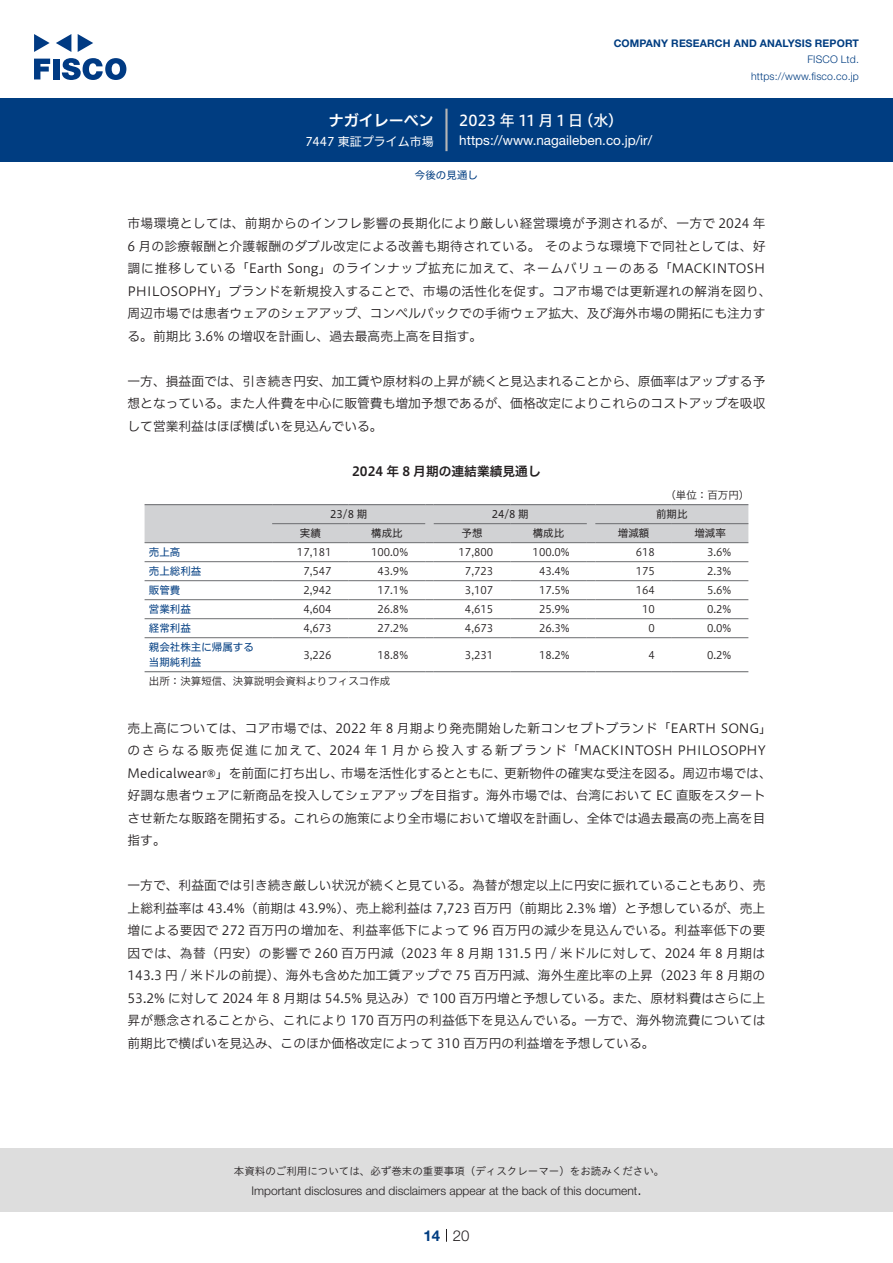
<style>
.page{position:relative;width:893px;height:1263px;background:#fff}
.page>*{position:absolute;margin:0;border:0;box-sizing:border-box;transform-origin:0 0}
.t1{font:15px "Hiragino UD Sans F Std N W5";letter-spacing:.175em;color:#fff}
.t2{font:15px "Hiragino UD Sans F Std N W6";color:#fff}
.t3{font:300 15px "Helvetica Neue LT Std";color:#231f20}
.t4{font:700 15px "Helvetica Neue LT Std";color:#003d81}
.t5{font:13.5px "Helvetica Neue LT Std";color:#fff}
.t6{font:12.75px/22.5px "Hiragino UD Sans F Std N W3";color:#231f20}
.t7{font:12.75px "Hiragino UD Sans F Std N W3";letter-spacing:.025em;color:#231f20}
.t8{font:12.75px "Hiragino UD Sans F Std N W3";letter-spacing:.155em;color:#231f20}
.t9{font:12.75px "Hiragino UD Sans F Std N W6";color:#231f20}
.t10{font:300 12px "Helvetica Neue LT Std";color:#231f20}
.t11{font:12px "Hiragino UD Sans F Std N W4";color:#fff}
.t12{font:10.5px "Hiragino UD Sans F Std N W3";color:#231f20}
.t13{font:10.5px "Hiragino UD Sans Std W3";color:#231f20}
.t14{font:10.5px/19px "Hiragino UD Sans F Std N W4";color:#003d81}
.t15{font:700 10.5px "Helvetica Neue LT Std";letter-spacing:.015em;color:#003d81}
.t16{font:300 10.5px/16.5px "Helvetica Neue LT Std";letter-spacing:.015em;color:#003d81;text-align:right}
.t17{font:10.5px "Hiragino UD Sans F Std N W4";color:#231f20}
</style>
<div class="page">
<div style="left:0;top:1148px;width:893px;height:64px;background:#ddd"></div>
<svg style="left:34px;top:59px;width:16px;height:20px"></svg>
<div style="left:53px;top:59px;width:6px;height:20px;background:#003a83"></div>
<svg style="left:62px;top:58px;width:64px;height:22px"></svg>
<svg style="left:34px;top:34px;width:16px;height:18px"></svg>
<svg style="left:78px;top:34px;width:15px;height:18px"></svg>
<svg style="left:56px;top:34px;width:15px;height:18px"></svg>
<div style="left:0;top:98px;width:893px;height:64px;background:#003d81"></div>
<hr style="left:445px;top:109px;width:3px;height:42px;background:#b5b5b6">
<svg style="left:446px;top:1229px;width:1px;height:13px"></svg>
<hr style="left:145px;top:561px;width:127px;height:1px;background:#6c6d70">
<hr style="left:272px;top:561px;width:77px;height:1px;background:#6c6d70">
<hr style="left:349px;top:561px;width:76px;height:1px;background:#6c6d70">
<hr style="left:434px;top:561px;width:76px;height:1px;background:#6c6d70">
<hr style="left:510px;top:561px;width:77px;height:1px;background:#6c6d70">
<hr style="left:595px;top:561px;width:77px;height:1px;background:#6c6d70">
<hr style="left:672px;top:561px;width:76px;height:1px;background:#6c6d70">
<hr style="left:145px;top:580px;width:127px;height:1px;background:#6c6d70">
<hr style="left:272px;top:580px;width:77px;height:1px;background:#6c6d70">
<hr style="left:349px;top:580px;width:76px;height:1px;background:#6c6d70">
<hr style="left:434px;top:580px;width:76px;height:1px;background:#6c6d70">
<hr style="left:510px;top:580px;width:77px;height:1px;background:#6c6d70">
<hr style="left:595px;top:580px;width:77px;height:1px;background:#6c6d70">
<hr style="left:672px;top:580px;width:76px;height:1px;background:#6c6d70">
<hr style="left:145px;top:599px;width:127px;height:1px;background:#6c6d70">
<hr style="left:272px;top:599px;width:77px;height:1px;background:#6c6d70">
<hr style="left:349px;top:599px;width:76px;height:1px;background:#6c6d70">
<hr style="left:434px;top:599px;width:76px;height:1px;background:#6c6d70">
<hr style="left:510px;top:599px;width:77px;height:1px;background:#6c6d70">
<hr style="left:595px;top:599px;width:77px;height:1px;background:#6c6d70">
<hr style="left:672px;top:599px;width:76px;height:1px;background:#6c6d70">
<hr style="left:145px;top:618px;width:127px;height:1px;background:#6c6d70">
<hr style="left:272px;top:618px;width:77px;height:1px;background:#6c6d70">
<hr style="left:349px;top:618px;width:76px;height:1px;background:#6c6d70">
<hr style="left:434px;top:618px;width:76px;height:1px;background:#6c6d70">
<hr style="left:510px;top:618px;width:77px;height:1px;background:#6c6d70">
<hr style="left:595px;top:618px;width:77px;height:1px;background:#6c6d70">
<hr style="left:672px;top:618px;width:76px;height:1px;background:#6c6d70">
<hr style="left:145px;top:637px;width:127px;height:1px;background:#6c6d70">
<hr style="left:272px;top:637px;width:77px;height:1px;background:#6c6d70">
<hr style="left:349px;top:637px;width:76px;height:1px;background:#6c6d70">
<hr style="left:434px;top:637px;width:76px;height:1px;background:#6c6d70">
<hr style="left:510px;top:637px;width:77px;height:1px;background:#6c6d70">
<hr style="left:595px;top:637px;width:77px;height:1px;background:#6c6d70">
<hr style="left:672px;top:637px;width:76px;height:1px;background:#6c6d70">
<svg style="left:145px;top:504px;width:603px;height:39px;background:#cacbcd"></svg>
<hr style="left:595px;top:504px;width:77px;height:1px;background:#6c6d70">
<hr style="left:672px;top:504px;width:76px;height:1px;background:#6c6d70">
<hr style="left:145px;top:671px;width:127px;height:1px;background:#6c6d70">
<hr style="left:272px;top:671px;width:77px;height:1px;background:#6c6d70">
<hr style="left:349px;top:671px;width:76px;height:1px;background:#6c6d70">
<hr style="left:434px;top:671px;width:76px;height:1px;background:#6c6d70">
<hr style="left:510px;top:671px;width:77px;height:1px;background:#6c6d70">
<hr style="left:595px;top:671px;width:77px;height:1px;background:#6c6d70">
<hr style="left:672px;top:671px;width:76px;height:1px;background:#6c6d70">
<p class="t2" style="left:329px;top:109px;width:107px">ナガイレーベン</p>
<p class="t11" style="left:305px;top:132px;width:130px">7447 東証プライム市場</p>
<p class="t15" style="left:614px;top:37px;width:247px">COMPANY RESEARCH AND ANALYSIS REPORT</p>
<p class="t16" style="left:751px;top:51px;width:109px">FISCO Ltd. https://www.fisco.co j p.</p>
<p class="t1" style="left:459px;top:109px;width:126px">2023年11月1日</p>
<p class="t1" style="left:578px;top:109px;width:46px">（水(</p>
<p class="t5" style="left:459px;top:132px;width:194px">https://www.nagaileben. c o j p. /i r/</p>
<p class="t14" style="left:415px;top:165px;width:64px">今後の見通し</p>
<p class="t6" style="left:128px;top:211px;width:646px">市場環境としては、前期からのインフレ影響の長期化により厳しい経営環境が予測されるが、一方で 2024 年6 月の診療報酬と介護報酬のダブル改定による改善も期待されている。そのような環境下で同社としては、好調に推移している「Earth Song」のラインナップ拡充に加えて、ネームバリューのある「MACKINTOSH PHILOSOPHY」ブランドを新規投入することで、市場の活性化を促す。コア市場では更新遅れの解消を図り、周辺市場では患者ウェアのシェアアップ、コンペルパックでの手術ウェア拡大、及び海外市場の開拓にも注力する。前期比 3.6% の増収を計画し、過去最高売上高を目指す。</p>
<p class="t6" style="left:128px;top:369px;width:639px;text-align:justify">一方、損益面では、引き続き円安、加工賃や原材料の上昇が続くと見込まれることから、原価率はアップする予想となっている。また人件費を中心に販管費も増加予想であるが、価格改定によりこれらのコストアップを吸収して営業利益はほぼ横ばいを見込んでいる。</p>
<p class="t9" style="left:352px;top:461px;width:190px">2024 年 8 月期の連結業績見通し</p>
<p class="t12" style="left:665px;top:487px;width:85px">（単位：百万円(</p>
<p class="t17" style="left:656px;top:506px;width:33px">前期比</p>
<p class="t17" style="left:330px;top:506px;width:39px">23/8 期</p>
<p class="t17" style="left:492px;top:506px;width:39px">24/8 期</p>
<p class="t17" style="left:300px;top:525px;width:22px">実績</p>
<p class="t17" style="left:371px;top:525px;width:33px">構成比</p>
<p class="t17" style="left:461px;top:525px;width:22px">予想</p>
<p class="t17" style="left:533px;top:525px;width:33px">構成比</p>
<p class="t17" style="left:618px;top:525px;width:33px">増減額</p>
<p class="t17" style="left:694px;top:525px;width:33px">増減率</p>
<p class="t14" style="left:149px;top:542px;width:33px">売上高</p>
<p class="t12" style="left:297px;top:544px;width:36px">17,181</p>
<p class="t12" style="left:371px;top:544px;width:39px">100.0%</p>
<p class="t12" style="left:459px;top:544px;width:36px">17,800</p>
<p class="t12" style="left:533px;top:544px;width:39px">100.0%</p>
<p class="t12" style="left:636px;top:544px;width:21px">618</p>
<p class="t12" style="left:707px;top:544px;width:26px">3.6%</p>
<p class="t14" style="left:149px;top:561px;width:54px">売上総利益</p>
<p class="t12" style="left:303px;top:563px;width:30px">7,547</p>
<p class="t12" style="left:377px;top:563px;width:32px">43.9%</p>
<p class="t12" style="left:465px;top:563px;width:30px">7,723</p>
<p class="t12" style="left:539px;top:563px;width:32px">43.4%</p>
<p class="t12" style="left:636px;top:563px;width:21px">175</p>
<p class="t12" style="left:707px;top:563px;width:26px">2.3%</p>
<p class="t14" style="left:149px;top:580px;width:33px">販管費</p>
<p class="t12" style="left:303px;top:582px;width:30px">2,942</p>
<p class="t12" style="left:377px;top:582px;width:32px">17.1%</p>
<p class="t12" style="left:465px;top:582px;width:30px">3,107</p>
<p class="t12" style="left:539px;top:582px;width:32px">17.5%</p>
<p class="t12" style="left:636px;top:582px;width:21px">164</p>
<p class="t12" style="left:707px;top:582px;width:26px">5.6%</p>
<p class="t14" style="left:149px;top:599px;width:43px">営業利益</p>
<p class="t12" style="left:303px;top:601px;width:30px">4,604</p>
<p class="t12" style="left:377px;top:601px;width:32px">26.8%</p>
<p class="t12" style="left:465px;top:601px;width:30px">4,615</p>
<p class="t12" style="left:539px;top:601px;width:32px">25.9%</p>
<p class="t12" style="left:642px;top:601px;width:14px">10</p>
<p class="t12" style="left:707px;top:601px;width:26px">0.2%</p>
<p class="t14" style="left:149px;top:618px;width:106px">経常利益<br>親会社株主に帰属する</p>
<p class="t12" style="left:303px;top:620px;width:30px">4,673</p>
<p class="t12" style="left:465px;top:620px;width:30px">4,673</p>
<p class="t12" style="left:539px;top:620px;width:32px">26.3%</p>
<p class="t12" style="left:377px;top:620px;width:32px">27.2%</p>
<p class="t12" style="left:648px;top:620px;width:8px">0</p>
<p class="t12" style="left:707px;top:620px;width:26px">0.0%</p>
<p class="t12" style="left:303px;top:647px;width:30px">3,226</p>
<p class="t12" style="left:465px;top:647px;width:30px">3,231</p>
<p class="t12" style="left:539px;top:647px;width:32px">18.2%</p>
<p class="t12" style="left:707px;top:647px;width:26px">0.2%</p>
<p class="t12" style="left:377px;top:647px;width:32px">18.8%</p>
<p class="t12" style="left:648px;top:647px;width:8px">4</p>
<p class="t14" style="left:149px;top:652px;width:54px">当期純利益</p>
<p class="t12" style="left:149px;top:673px;width:243px">出所：決算短信、決算説明会資料よりフィスコ作成</p>
<p class="t7" style="left:128px;top:718px;width:646px">売上高については、コア市場では、2022 年 8 月期より発売開始した新コンセプトブランド「EARTH SONG「</p>
<p class="t8" style="left:128px;top:741px;width:640px">のさらなる販売促進に加えて、2024 年 1 月から投入する新ブランド「MACKINTOSH PHILOSOPHY</p>
<p class="t6" style="left:504px;top:761px;width:269px">更新物件の確実な受注を図る。周辺市場では、</p>
<p class="t6" style="left:128px;top:761px;width:639px">Medicalwear®」を前面に打ち出し、<br>好調な患者ウェアに新商品を投入してシェアアップを目指す。海外市場では、台湾において EC 直販をスタートさせ新たな販路を開拓する。これらの施策により全市場において増収を計画し、全体では過去最高の売上高を目指す。</p>
<p class="t6" style="left:128px;top:873px;width:639px;text-align:justify">一方で、利益面では引き続き厳しい状況が続くと見ている。為替が想定以上に円安に振れていることもあり、売上総利益率は 43.4%（前期は 43.9%）、売上総利益は 7,723 百万円（前期比 2.3% 増）と予想しているが、売上増による要因で 272 百万円の増加を、利益率低下によって 96 百万円の減少を見込んでいる。利益率低下の要因では、為替（円安）の影響で 260 百万円減（2023 年 8 月期 131.5 円 / 米ドルに対して、2024 年 8 月期は143.3 円 / 米ドルの前提）、海外も含めた加工賃アップで 75 百万円減、海外生産比率の上昇（2023 年 8 月期の53.2% に対して 2024 年 8 月期は 54.5% 見込み）で 100 百万円増と予想している。また、原材料費はさらに上昇が懸念されることから、これにより 170 百万円の利益低下を見込んでいる。一方で、海外物流費については前期比で横ばいを見込み、このほか価格改定によって 310 百万円の利益増を予想している。</p>
<p class="t6" style="left:341px;top:761px;width:167px">市場を活性化するとともに、</p>
<p class="t13" style="left:234px;top:1163px;width:432px">本資料のご利用については、必ず巻末の重要事項（ディスクレーマー）をお読みください。</p>
<p class="t3" style="left:637px;top:1180px;width:6px">.</p>
<p class="t10" style="left:251px;top:1183px;width:387px">Important disclosures and disclaimers appear at the back of this document</p>
<p class="t4" style="left:423px;top:1226px;width:18px">14</p>
<p class="t3" style="left:453px;top:1226px;width:18px">20</p>
</div>
